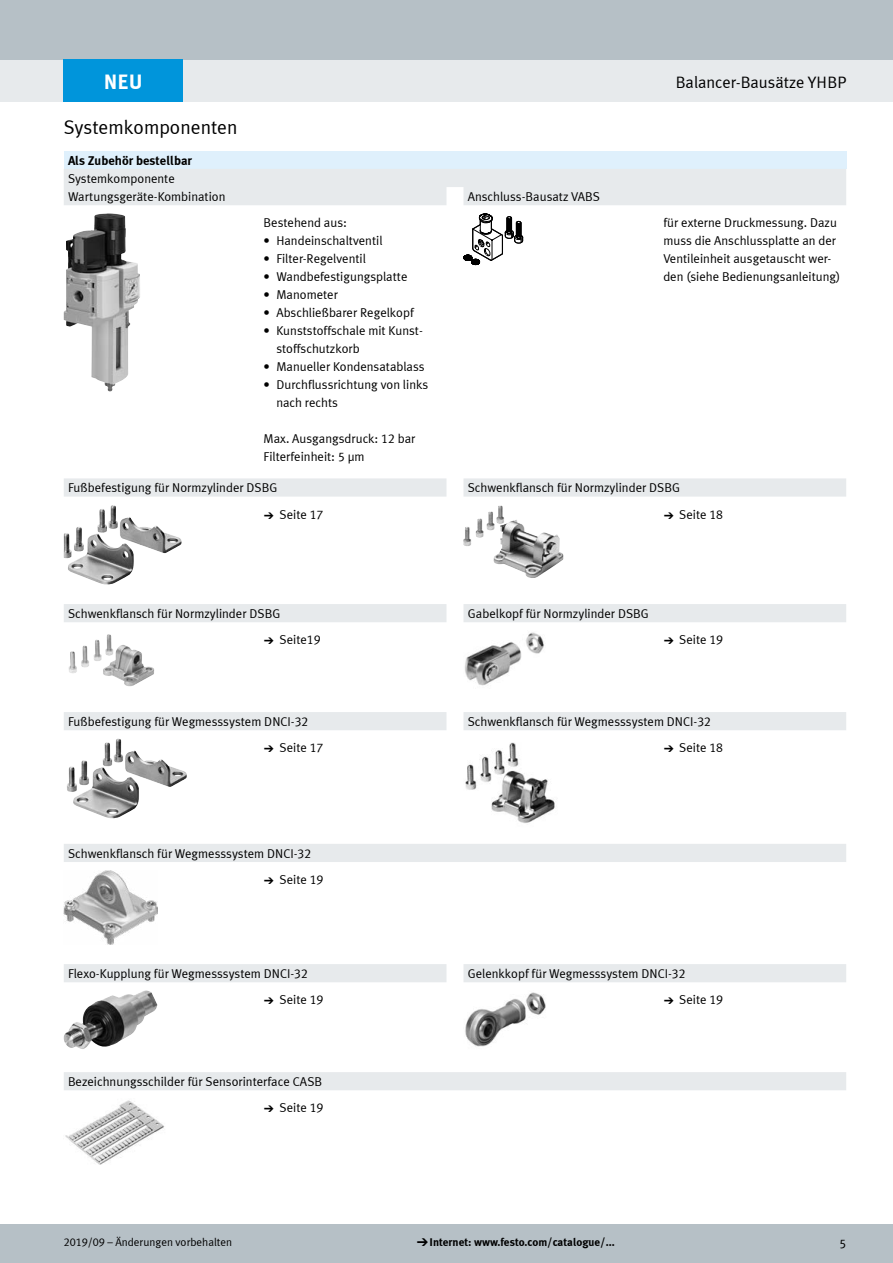
<style>
.page{position:relative;width:893px;height:1263px;background:#fff}
.page>*{position:absolute;margin:0;border:0;box-sizing:border-box;transform-origin:0 0}
.FES_box_title{font:700 21px "Meta Plus LF";color:#fff}
.FES_title_section{font:19.5px "Meta Plus LF";color:#000}
.FES_title_family{font:16.5px "Meta Plus LF";color:#000}
.FES_regular{font:12.75px/18px "Meta Plus LF";color:#000}
.FES_head_2_text{font:12.75px "Meta Plus LF";color:#000}
.FES_head_1_text{font:700 12.75px "Meta Plus LF";color:#000}
.t1{font:700 11.25px "Meta Plus LF";color:#000}
.t2{font:11.25px "Meta Plus LF";color:#000}
.s1{font-family:"Meto Pict 182"}
.s2{font-family:"Meto Pict 182";font-weight:400}
</style>
<div class="page">
<div style="left:0;top:1225px;width:893px;height:38px;background:#b6c0c6"></div>
<div style="left:0;top:60px;width:893px;height:42px;background:#e7eaec"></div>
<div style="left:0;top:0;width:893px;height:60px;background:#b6c0c6"></div>
<div style="left:64px;top:151px;width:782px;height:18px;background:#dff0fc"></div>
<div style="left:64px;top:169px;width:782px;height:36px;background:#e7eaec"></div>
<img style="left:64px;top:213px;width:70px;height:178px">
<svg style="left:463px;top:213px;width:60px;height:52px"></svg>
<svg style="left:64px;top:478px;width:782px;height:19px;background:#e8ebed"></svg>
<img style="left:97px;top:505px;width:85px;height:48px">
<img style="left:476px;top:505px;width:29px;height:33px">
<div style="left:64px;top:604px;width:782px;height:18px;background:#e7eaec"></div>
<img style="left:93px;top:634px;width:27px;height:32px">
<img style="left:465px;top:632px;width:79px;height:54px">
<div style="left:64px;top:712px;width:782px;height:18px;background:#e7eaec"></div>
<img style="left:103px;top:738px;width:84px;height:49px">
<img style="left:465px;top:742px;width:90px;height:81px">
<div style="left:64px;top:844px;width:782px;height:18px;background:#e7eaec"></div>
<img style="left:64px;top:870px;width:93px;height:75px">
<div style="left:64px;top:964px;width:782px;height:18px;background:#e7eaec"></div>
<img style="left:64px;top:990px;width:93px;height:59px">
<img style="left:465px;top:992px;width:81px;height:55px">
<div style="left:64px;top:1072px;width:782px;height:18px;background:#e7eaec"></div>
<img style="left:65px;top:1100px;width:100px;height:65px">
<div style="left:64px;top:60px;width:119px;height:42px;background:#0095db"></div>
<p class="FES_box_title" style="left:104px;top:68px;width:40px">NEU</p>
<p class="FES_title_section" style="left:64px;top:116px;width:175px">Systemkomponenten</p>
<p class="FES_head_1_text" style="left:68px;top:152px;width:126px">Als Zubehör bestellbar</p>
<p class="FES_head_2_text" style="left:68px;top:171px;width:108px">Systemkomponente</p>
<p class="FES_head_2_text" style="left:68px;top:189px;width:159px">Wartungsgeräte-Kombination</p>
<p class="FES_head_2_text" style="left:468px;top:189px;width:134px">Anschluss-Bausatz VABS</p>
<p class="FES_regular" style="left:264px;top:214px;width:85px">Bestehend aus:</p>
<p class="FES_regular" style="left:264px;top:232px;width:120px">• Handeinschaltventil</p>
<p class="FES_regular" style="left:264px;top:250px;width:104px">• Filter-Regelventil</p>
<p class="FES_regular" style="left:264px;top:268px;width:145px">• Wandbefestigungsplatte</p>
<p class="FES_regular" style="left:264px;top:286px;width:76px">• Manometer</p>
<p class="FES_regular" style="left:264px;top:304px;width:152px">• Abschließbarer Regelkopf</p>
<p class="FES_regular" style="left:276px;top:322px;width:148px;text-indent:-13px">• Kunststoffschale mit Kunst&shy;stoffschutzkorb</p>
<p class="FES_regular" style="left:264px;top:358px;width:162px">• Manueller Kondensatablass</p>
<p class="FES_regular" style="left:276px;top:376px;width:153px;text-indent:-13px">• Durchflussrichtung von links nach rechts</p>
<p class="FES_regular" style="left:264px;top:430px;width:153px">Max. Ausgangsdruck: 12 bar</p>
<p class="FES_regular" style="left:264px;top:448px;width:102px">Filterfeinheit: 5 µm</p>
<p class="FES_title_family" style="left:676px;top:73px;width:172px">Balancer-Bausätze YHBP</p>
<p class="FES_regular" style="left:663px;top:214px;width:178px">für externe Druckmessung. Dazu muss die Anschlussplatte an der Ventileinheit ausgetauscht wer&shy;den (siehe Bedienungsanleitung)</p>
<p class="FES_head_2_text" style="left:68px;top:480px;width:211px">Fußbefestigung für Normzylinder DSBG</p>
<p class="FES_head_2_text" style="left:468px;top:480px;width:214px">Schwenkflansch für Normzylinder DSBG</p>
<p class="FES_regular" style="left:264px;top:505px;width:61px"><span class="s1">a</span> Seite 17</p>
<p class="FES_regular" style="left:663px;top:505px;width:61px"><span class="s1">a</span> Seite 18</p>
<p class="FES_head_2_text" style="left:68px;top:606px;width:214px">Schwenkflansch für Normzylinder DSBG</p>
<p class="FES_head_2_text" style="left:468px;top:606px;width:183px">Gabelkopf für Normzylinder DSBG</p>
<p class="FES_regular" style="left:264px;top:631px;width:58px"><span class="s1">a</span> Seite19</p>
<p class="FES_regular" style="left:663px;top:631px;width:61px"><span class="s1">a</span> Seite 19</p>
<p class="FES_head_2_text" style="left:68px;top:714px;width:242px">Fußbefestigung für Wegmesssystem DNCI-32</p>
<p class="FES_head_2_text" style="left:468px;top:714px;width:245px">Schwenkflansch für Wegmesssystem DNCI-32</p>
<p class="FES_regular" style="left:264px;top:739px;width:61px"><span class="s1">a</span> Seite 17</p>
<p class="FES_regular" style="left:663px;top:739px;width:61px"><span class="s1">a</span> Seite 18</p>
<p class="FES_head_2_text" style="left:68px;top:846px;width:245px">Schwenkflansch für Wegmesssystem DNCI-32</p>
<p class="FES_regular" style="left:264px;top:870px;width:61px"><span class="s1">a</span> Seite 19</p>
<p class="FES_head_2_text" style="left:68px;top:966px;width:241px">Flexo-Kupplung für Wegmesssystem DNCI-32</p>
<p class="FES_head_2_text" style="left:468px;top:966px;width:219px">Gelenkkopf für Wegmesssystem DNCI-32</p>
<p class="FES_regular" style="left:264px;top:991px;width:61px"><span class="s1">a</span> Seite 19</p>
<p class="FES_regular" style="left:663px;top:991px;width:61px"><span class="s1">a</span> Seite 19</p>
<p class="FES_head_2_text" style="left:68px;top:1074px;width:256px">Bezeichnungsschilder für Sensorinterface CASB</p>
<p class="FES_regular" style="left:264px;top:1099px;width:61px"><span class="s1">a</span> Seite 19</p>
<p class="t2" style="left:64px;top:1236px;width:170px">2019/09 – Änderungen vorbehalten</p>
<p class="t1" style="left:417px;top:1235px;width:199px"><span class="s2">d</span>Internet: www.festo.com/catalogue/...</p>
<p class="FES_regular" style="left:839px;top:1234px;width:8px">5</p>
</div>
